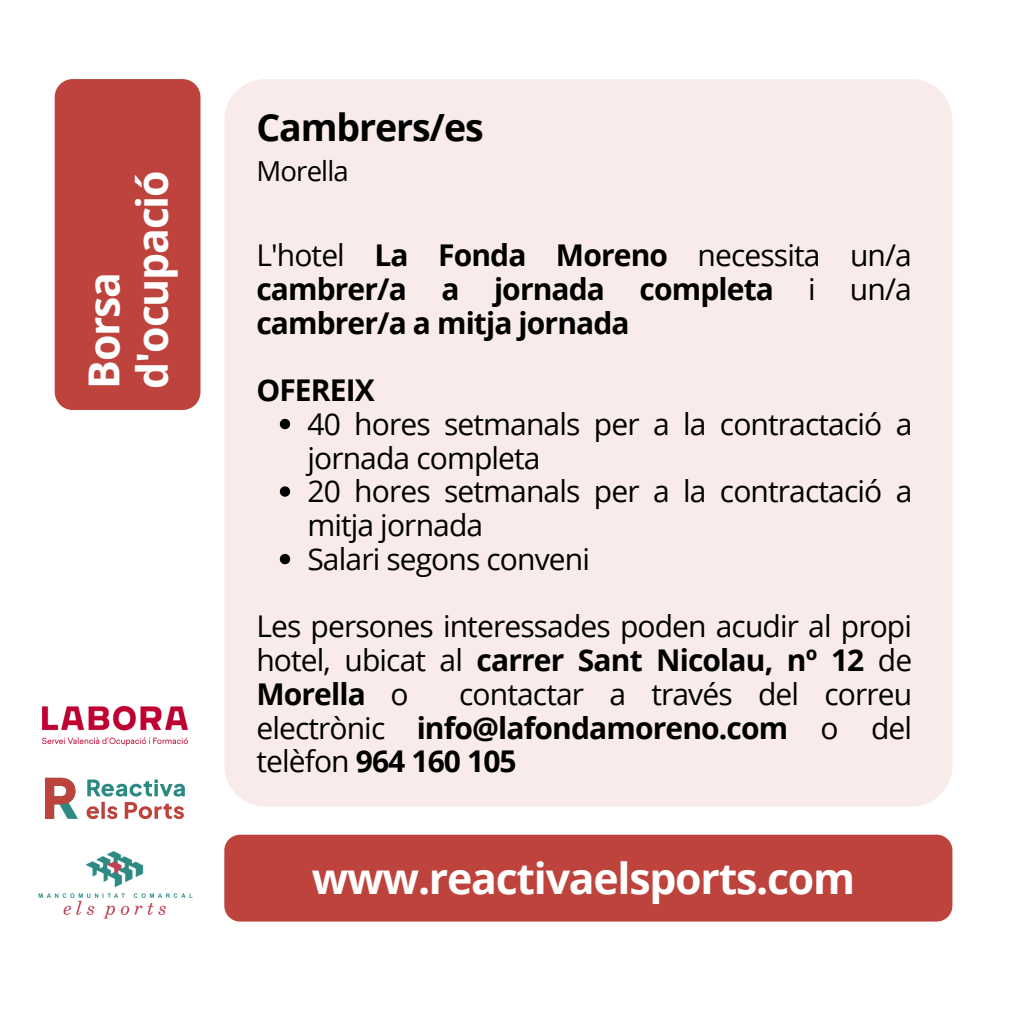
<style>
.page{position:relative;width:1013px;height:1013px;background:#fff}
.page>*{position:absolute;margin:0;border:0;box-sizing:border-box;transform-origin:0 0}
.t1{font:700 42.75px "Open Sans";letter-spacing:-.03em;color:#fff}
.t2{font:700 37.5px "Open Sans";letter-spacing:-.03em;color:#000}
.t3{font:30px/33.8px "Open Sans";letter-spacing:-.03em;color:#000}
.t4{font:700 30px/33.8px "Open Sans";letter-spacing:-.03em;color:#000;text-align:justify}
.t5{font:27.5px "Open Sans";letter-spacing:-.03em;color:#000}
.s1{font-weight:400}
.s2{font-weight:700}
</style>
<div class="page">
<div style="left:55px;top:79px;width:145px;height:331px;background:#bd433c;border-radius:18px"></div>
<div style="left:224px;top:834px;width:728px;height:87px;background:#bd433c;border-radius:16px"></div>
<div style="left:224px;top:79px;width:728px;height:727px;background:#f8ebea;border-radius:41px"></div>
<svg style="left:280px;top:419px;width:10px;height:10px"></svg>
<svg style="left:280px;top:486px;width:10px;height:10px"></svg>
<svg style="left:280px;top:554px;width:10px;height:10px"></svg>
<img style="left:38px;top:851px;width:155px;height:68px">
<svg style="left:45px;top:777px;width:33px;height:41px"></svg>
<svg style="left:86px;top:779px;width:99px;height:40px"></svg>
<img style="left:43px;top:706px;width:145px;height:40px">
<p class="t1" style="left:74px;top:389px;width:118px;rotate:-90deg">Borsa</p>
<p class="t1" style="left:122px;top:389px;width:220px;rotate:-90deg">d'ocupació</p>
<p class="t2" style="left:256px;top:101px;width:229px">Cambrers/es</p>
<p class="t5" style="left:256px;top:151px;width:94px">Morella</p>
<p class="t4" style="left:256px;top:237px;width:657px"><span class="s1">L'hotel</span> La Fonda Moreno <span class="s1">necessita un/a </span>cambrer/a a jornada completa <span class="s1">i un/a </span>cambrer/a a mitja jornada</p>
<p class="t4" style="left:256px;top:372px;width:120px">OFEREIX</p>
<p class="t3" style="left:307px;top:406px;width:606px">40 hores setmanals per a la contractació a jornada completa</p>
<p class="t3" style="left:307px;top:474px;width:606px">20 hores setmanals per a la contractació a mitja jornada</p>
<p class="t3" style="left:307px;top:541px;width:284px">Salari segons conveni</p>
<p class="t3" style="left:256px;top:609px;width:657px;text-align:justify">Les persones interessades poden acudir al propi hotel, ubicat al <span class="s2">carrer Sant Nicolau, nº 12</span> de <span class="s2">Morella</span> o</p>
<p class="t3" style="left:256px;top:676px;width:657px;text-align:justify;text-indent:203px">contactar a través del correu electrònic <span class="s2">info@lafondamoreno.com</span> o del telèfon <span class="s2">964 160 105</span></p>
<p class="t1" style="left:312px;top:848px;width:545px">www.reactivaelsports.com</p>
</div>
